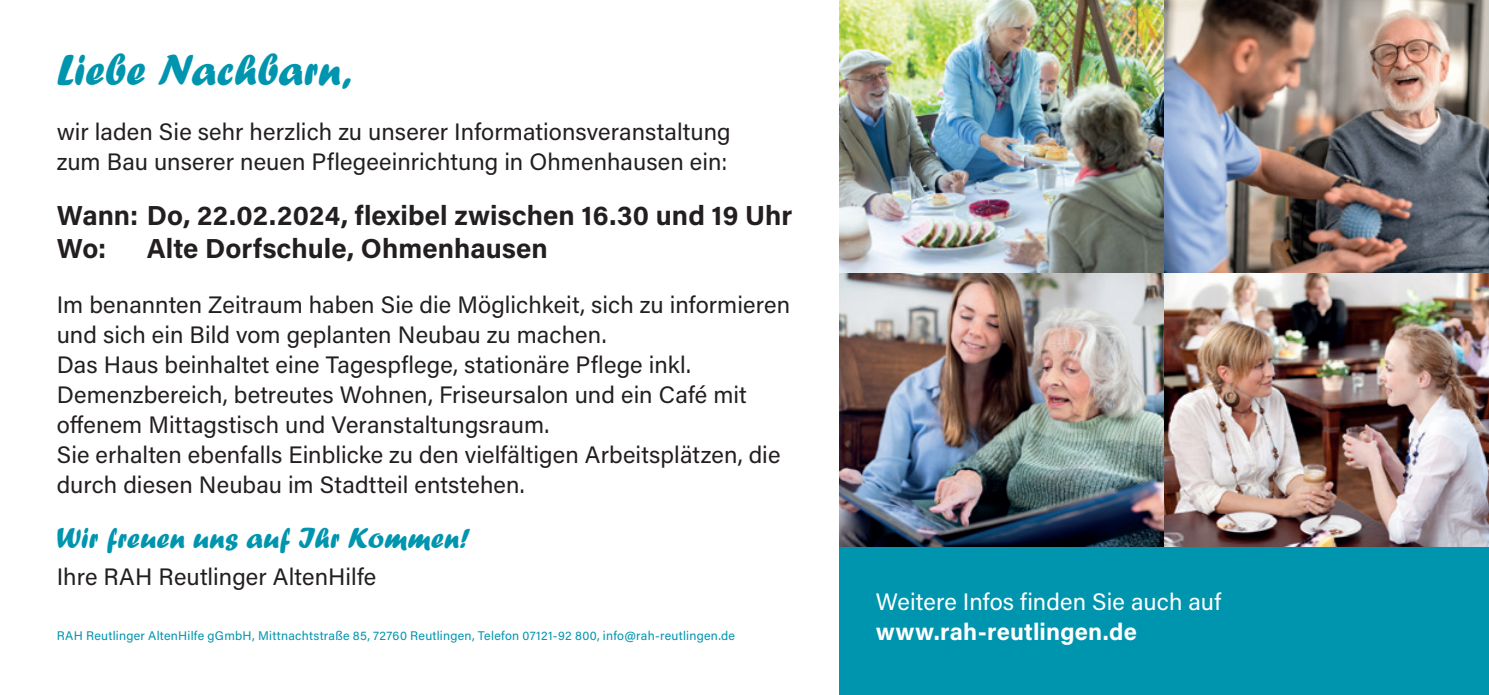
<style>
.page{position:relative;width:1489px;height:695px;background:#fff}
.page>*{position:absolute;margin:0;border:0;box-sizing:border-box;transform-origin:0 0}
.t1{font:45px "Forte";letter-spacing:.005em;color:#0095ae}
.t2{font:30px "Forte";letter-spacing:.01em;color:#0095ae}
.t3{font:700 27.5px/32.5px "Acumin Pro";letter-spacing:.005em;color:#231f20}
.t4{font:23.75px/30px "Acumin Pro";letter-spacing:.005em;color:#231f20}
.t5{font:23.75px "Acumin Pro";letter-spacing:.005em;color:#fff}
.t6{font:700 23.75px "Acumin Pro";letter-spacing:.01em;color:#fff}
.t7{font:12.5px "Acumin Pro";letter-spacing:.02em;color:#0095ae}
</style>
<div class="page">
<div style="left:839px;top:546px;width:649px;height:148px;background:#0095ae"></div>
<img style="left:839px;top:0;width:649px;height:546px">
<h1 class="t1" style="left:57px;top:44px;width:296px">Liebe Nachbarn,</h1>
<p class="t4" style="left:57px;top:116px;width:675px">wir laden Sie sehr herzlich zu unserer Informationsveranstaltung zum Bau unserer neuen Pflegeeinrichtung in Ohmenhausen ein:</p>
<p class="t3" style="left:57px;top:198px;width:737px">Wann: Do, 22.02.2024, flexibel zwischen 16.30 und 19 Uhr<br>Wo:</p>
<p class="t3" style="left:147px;top:230px;width:402px">Alte Dorfschule, Ohmenhausen</p>
<p class="t4" style="left:57px;top:288px;width:735px">Im benannten Zeitraum haben Sie die Möglichkeit, sich zu informieren und sich ein Bild vom geplanten Neubau zu machen.<br>Das Haus beinhaltet eine Tagespflege, stationäre Pflege inkl.<br>Demenzbereich, betreutes Wohnen, Friseursalon und ein Café mit offenem Mittagstisch und Veranstaltungsraum.<br>Sie erhalten ebenfalls Einblicke zu den vielfältigen Arbeitsplätzen, die durch diesen Neubau im Stadtteil entstehen.</p>
<p class="t2" style="left:57px;top:520px;width:415px">Wir freuen uns auf Ihr Kommen!</p>
<p class="t4" style="left:57px;top:561px;width:321px">Ihre RAH Reutlinger AltenHilfe</p>
<p class="t7" style="left:57px;top:627px;width:680px">RAH Reutlinger AltenHilfe gGmbH, Mittnachtstraße 85, 72760 Reutlingen, Telefon 07121-92 800, info@rah-reutlingen.de</p>
<p class="t5" style="left:875px;top:585px;width:347px">Weitere Infos finden Sie auch auf</p>
<p class="t6" style="left:875px;top:615px;width:263px">www.rah-reutlingen.de</p>
</div>
